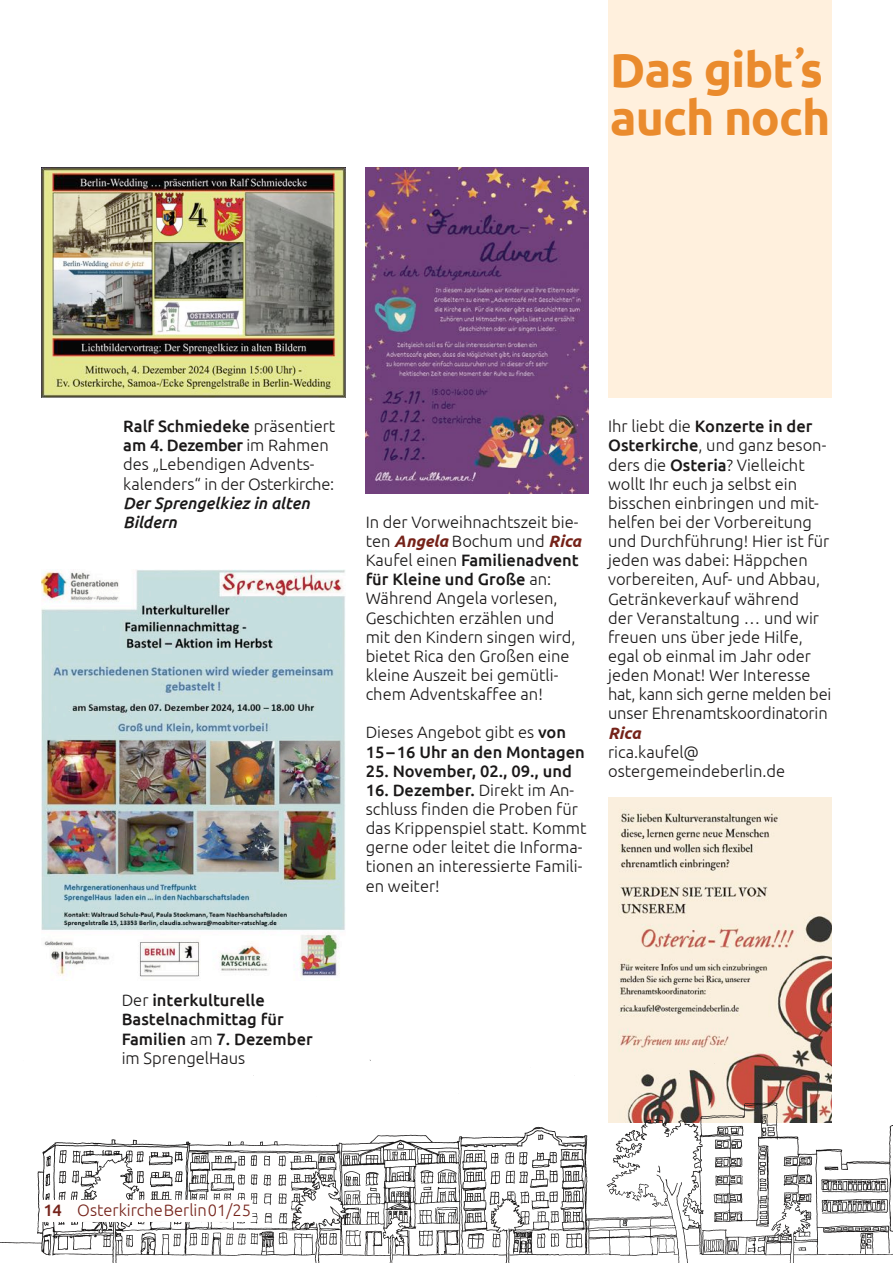
<style>
.page{position:relative;width:893px;height:1263px;background:#fff}
.page>*{position:absolute;margin:0;border:0;box-sizing:border-box;transform-origin:0 0}
.t1{font:700 48px/48px "Ubuntu";letter-spacing:-.02em;color:#ea8b2d}
.t2{font:300 16.5px/19.2px "Ubuntu";color:#1a1818}
.t3{font:500 16.5px/19.2px "Ubuntu";color:#1a1818}
.t4{font:italic 500 16.5px/19.2px "Ubuntu";color:#1a1818}
.t5{font:300 16.5px "Ubuntu";color:#752219}
.t6{font:italic 700 16.5px "Ubuntu";color:#752219}
.s1{font-weight:500}
.s2{font-weight:700;font-style:italic;color:#752219}
.s3{font-weight:300}
</style>
<div class="page">
<img style="left:608px;top:797px;width:223px;height:260px">
<img style="left:0;top:1057px;width:893px;height:206px">
<svg style="left:40px;top:1199px;width:213px;height:24px"></svg>
<img style="left:41px;top:570px;width:304px;height:407px">
<img style="left:41px;top:168px;width:304px;height:230px">
<div style="left:608px;top:0;width:223px;height:398px;background:#fff0dd"></div>
<img style="left:366px;top:168px;width:223px;height:325px">
<h1 class="t1" style="left:610px;top:45px;width:222px">Das gibt᾿s auch noch</h1>
<p class="t2" style="left:123px;top:416px;width:213px"><span class="s1">Ralf Schmiedeke</span> präsentiert <span class="s1">am 4. Dezember</span> im Rahmen des „Lebendigen Advents&shy;kalenders“ in der Osterkirche:</p>
<p class="t4" style="left:123px;top:493px;width:188px">Der Sprengelkiez in alten<br>Bildern</p>
<p class="t2" style="left:366px;top:512px;width:217px">In der Vorweihnachtszeit bie&shy;ten <span class="s2">Angela</span> Bochum und <span class="s2">Rica<br></span>Kaufel einen <span class="s1">Familienadvent für Kleine und Große</span> an:<br>Während Angela vorlesen,<br>Geschichten erzählen und mit den Kindern singen wird, bietet Rica den Großen eine kleine Auszeit bei gemütli&shy;chem Adventskaffee an!</p>
<p class="t3" style="left:366px;top:723px;width:221px"><span class="s3">Dieses Angebot gibt es</span> von<br>15–16 Uhr an den Montagen</p>
<p class="t3" style="left:366px;top:761px;width:208px">25. November, 02., 09., und</p>
<p class="t2" style="left:366px;top:780px;width:222px"><span class="s1">16. Dezember.</span> Direkt im An&shy;schluss finden die Proben für das Krippenspiel statt. Kommt gerne oder leitet die Informa&shy;tionen an interessierte Famili&shy;en weiter!</p>
<p class="t2" style="left:608px;top:416px;width:225px">Ihr liebt die <span class="s1">Konzerte in der<br>Osterkirche</span>, und ganz beson&shy;ders die <span class="s1">Osteria</span>? Vielleicht wollt Ihr euch ja selbst ein bisschen einbringen und mit&shy;helfen bei der Vorbereitung und Durchführung! Hier ist für jeden was dabei: Häppchen vorbereiten, Auf- und Abbau,<br>Getränkeverkauf während<br>der Veranstaltung … und wir freuen uns über jede Hilfe, egal ob einmal im Jahr oder jeden Monat! Wer Interesse hat, kann sich gerne melden bei unser Ehrenamtskoordinatorin</p>
<p class="t6" style="left:608px;top:723px;width:34px">Rica</p>
<p class="t2" style="left:608px;top:742px;width:179px">rica.kaufel@ ostergemeindeberlin.de</p>
<p class="t3" style="left:122px;top:990px;width:192px"><span class="s3">Der</span> interkulturelle<br>Bastelnachmittag für<br>Familien <span class="s3">am</span> 7. Dezember <span class="s3">im SprengelHaus</span></p>
<p class="t5" style="left:43px;top:1201px;width:209px"><span class="s1">14</span> Osterkirche Berlin 01/25</p>
</div>
